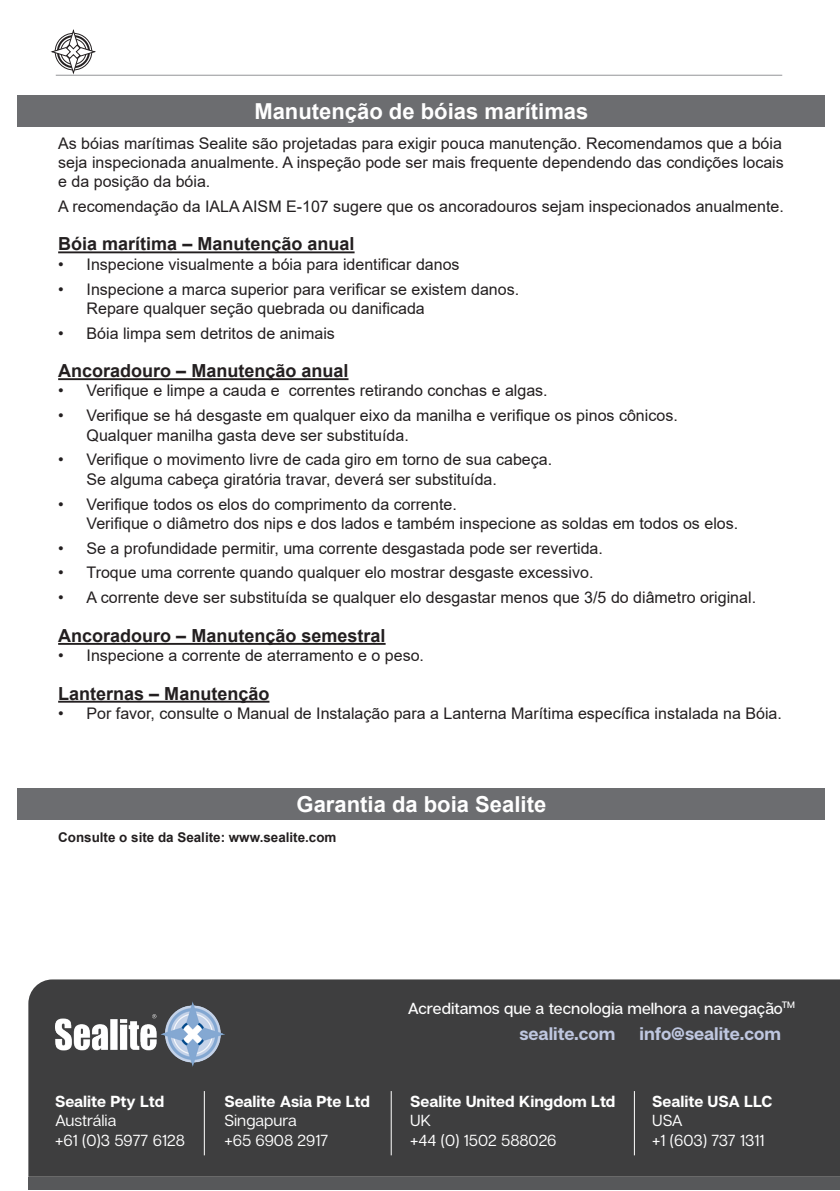
<style>
.page{position:relative;width:840px;height:1191px;background:#fff}
.page>*{position:absolute;margin:0;border:0;box-sizing:border-box;transform-origin:0 0}
.t1{font:700 22px "Arial";color:#fff}
.t2{font:700 18px "Arial";color:#231f20}
._4_Step_Heading{font:700 18px "Articulat C Fv 2";color:#bfc7e0}
.t3{font:16px/19.2px "Arial";color:#231f20}
._4_Step_Heading-2{font:16px "Articulat C Fv 2 Text";color:#fff}
._4_Step_Heading-3{font:700 16px "Articulat C Fv 2";color:#fff}
._4_Step_Heading-4{font:500 16px "Articulat C Fv 2";color:#fff}
.t4{font:700 13.4px "Arial";color:#231f20}
</style>
<div class="page">
<hr style="left:56px;top:75px;width:725px;height:1px;background:#939598">
<svg style="left:52px;top:30px;width:43px;height:43px"></svg>
<div style="left:18px;top:95px;width:806px;height:31px;background:#6c6d70"></div>
<hr style="left:58px;top:251px;width:296px;height:2px;background:#231f20">
<hr style="left:58px;top:378px;width:290px;height:2px;background:#231f20">
<hr style="left:58px;top:643px;width:327px;height:2px;background:#231f20">
<hr style="left:58px;top:701px;width:211px;height:1px;background:#231f20">
<div style="left:28px;top:979px;width:811px;height:197px;background:#3e3e3f"></div>
<div style="left:28px;top:1176px;width:811px;height:13px;background:#57585a"></div>
<img style="left:55px;top:1002px;width:169px;height:64px">
<hr style="left:204px;top:1091px;width:1px;height:64px;background:#fff">
<hr style="left:390px;top:1091px;width:1px;height:64px;background:#fff">
<hr style="left:633px;top:1091px;width:1px;height:64px;background:#fff">
<div style="left:18px;top:788px;width:806px;height:31px;background:#6c6d70"></div>
<p class="t1" style="left:254px;top:95px;width:335px">Manutenção de bóias marítimas</p>
<p class="t3" style="left:58px;top:133px;width:726px;text-align:justify">As bóias marítimas Sealite são projetadas para exigir pouca manutenção. Recomendamos que a bóia seja inspecionada anualmente. A inspeção pode ser mais frequente dependendo das condições locais e da posição da bóia.</p>
<p class="t3" style="left:58px;top:196px;width:726px">A recomendação da IALA AISM E-107 sugere que os ancoradouros sejam inspecionados anualmente.</p>
<p class="t2" style="left:58px;top:231px;width:298px">Bóia marítima – Manutenção anual</p>
<p class="t3" style="left:58px;top:254px;width:403px">• Inspecione visualmente a bóia para identificar danos</p>
<p class="t3" style="left:86px;top:279px;width:434px;text-indent:-28px">• Inspecione a marca superior para verificar se existem danos.<br>Repare qualquer seção quebrada ou danificada</p>
<p class="t3" style="left:58px;top:323px;width:278px">• Bóia limpa sem detritos de animais</p>
<p class="t2" style="left:58px;top:358px;width:292px">Ancoradouro – Manutenção anual</p>
<p class="t3" style="left:58px;top:381px;width:491px">• Verifique e limpe a cauda e correntes retirando conchas e algas.</p>
<p class="t3" style="left:86px;top:406px;width:592px;text-indent:-28px">• Verifique se há desgaste em qualquer eixo da manilha e verifique os pinos cônicos.<br>Qualquer manilha gasta deve ser substituída.</p>
<p class="t3" style="left:86px;top:450px;width:467px;text-indent:-28px">• Verifique o movimento livre de cada giro em torno de sua cabeça.<br>Se alguma cabeça giratória travar, deverá ser substituída.</p>
<p class="t3" style="left:86px;top:494px;width:652px;text-indent:-28px">• Verifique todos os elos do comprimento da corrente.<br>Verifique o diâmetro dos nips e dos lados e também inspecione as soldas em todos os elos.</p>
<p class="t3" style="left:58px;top:538px;width:546px">• Se a profundidade permitir, uma corrente desgastada pode ser revertida.</p>
<p class="t3" style="left:58px;top:563px;width:536px">• Troque uma corrente quando qualquer elo mostrar desgaste excessivo.</p>
<p class="t3" style="left:58px;top:588px;width:699px">• A corrente deve ser substituída se qualquer elo desgastar menos que 3/5 do diâmetro original.</p>
<p class="t2" style="left:58px;top:623px;width:329px">Ancoradouro – Manutenção semestral</p>
<p class="t3" style="left:58px;top:646px;width:367px">• Inspecione a corrente de aterramento e o peso.</p>
<p class="t2" style="left:58px;top:681px;width:213px">Lanternas – Manutenção</p>
<p class="t3" style="left:58px;top:703px;width:724px">• Por favor, consulte o Manual de Instalação para a Lanterna Marítima específica instalada na Bóia.</p>
<p class="t1" style="left:296px;top:788px;width:251px">Garantia da boia Sealite</p>
<p class="t4" style="left:58px;top:828px;width:280px">Consulte o site da Sealite: www.sealite.com</p>
<p class="_4_Step_Heading-3" style="left:55px;top:1091px;width:111px">Sealite Pty Ltd</p>
<p class="_4_Step_Heading-2" style="left:55px;top:1111px;width:63px">Austrália</p>
<p class="_4_Step_Heading-2" style="left:55px;top:1130px;width:131px">+61 (0)3 5977 6128</p>
<p class="_4_Step_Heading-3" style="left:224px;top:1091px;width:147px">Sealite Asia Pte Ltd</p>
<p class="_4_Step_Heading-2" style="left:224px;top:1111px;width:74px">Singapura</p>
<p class="_4_Step_Heading-2" style="left:224px;top:1130px;width:105px">+65 6908 2917</p>
<p class="_4_Step_Heading-4" style="left:407px;top:998px;width:388px">Acreditamos que a tecnologia melhora a navegação<sup>TM</sup></p>
<p class="_4_Step_Heading" style="left:519px;top:1022px;width:97px">sealite.com</p>
<p class="_4_Step_Heading" style="left:639px;top:1022px;width:143px">info@sealite.com</p>
<p class="_4_Step_Heading-3" style="left:410px;top:1091px;width:206px">Sealite United Kingdom Ltd</p>
<p class="_4_Step_Heading-2" style="left:410px;top:1111px;width:22px">UK</p>
<p class="_4_Step_Heading-2" style="left:410px;top:1130px;width:148px">+44 (0) 1502 588026</p>
<p class="_4_Step_Heading-3" style="left:651px;top:1091px;width:122px">Sealite USA LLC</p>
<p class="_4_Step_Heading-2" style="left:651px;top:1111px;width:32px">USA</p>
<p class="_4_Step_Heading-2" style="left:651px;top:1130px;width:114px">+1 (603) 737 1311</p>
</div>
